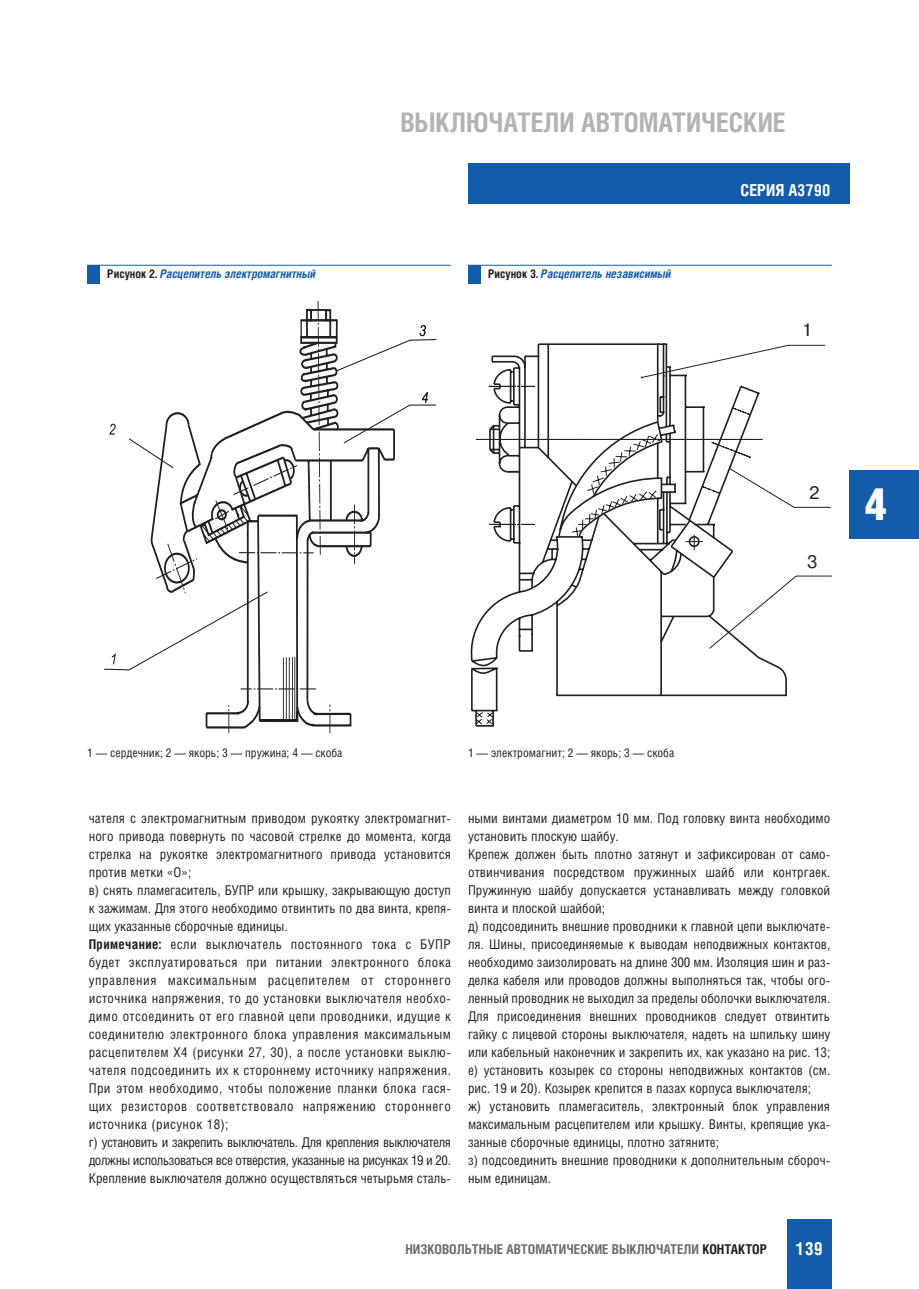
<style>
.page{position:relative;width:919px;height:1289px;background:#fff}
.page>*{position:absolute;margin:0;border:0;box-sizing:border-box;transform-origin:0 0}
.t1{font:900 45px "Helios Cond";color:#fff}
.t2{font:700 27px "Helios Cond";color:#b2b3b7}
.t3{font:700 18px "Helios Cond";color:#fff}
.t4{font:18px "Pragmatica C";color:#231f20}
.t5{font:700 16.5px "Helios Cond";color:#fff}
.t6{font:13.5px/18px "Helios Cond";letter-spacing:.03em;color:#231f20}
.t7{font:13.5px/18px "Helios Cond";color:#231f20}
.t8{font:700 13.5px "Helios Cond";color:#6c6d70}
.t9{font:12px "Helios Cond";color:#231f20}
.t10{font:italic 700 12px "Helios Cond";color:#135cab}
.s1{font-style:normal;color:#231f20}
.s2{font-weight:700}
.s3{color:#231f20}
</style>
<div class="page">
<div style="left:468px;top:164px;width:381px;height:40px;background:#135cab"></div>
<div style="left:787px;top:1219px;width:44px;height:69px;background:#135cab"></div>
<div style="left:849px;top:470px;width:69px;height:68px;background:#135cab"></div>
<div style="left:87px;top:265px;width:13px;height:18px;background:#135cab"></div>
<hr style="left:87px;top:265px;width:364px;height:1px;background:#135cab">
<svg style="left:112px;top:653px;width:4px;height:11px"></svg>
<svg style="left:109px;top:423px;width:7px;height:11px"></svg>
<svg style="left:419px;top:325px;width:7px;height:11px"></svg>
<svg style="left:422px;top:392px;width:6px;height:11px"></svg>
<svg style="left:149px;top:301px;width:247px;height:432px"></svg>
<div style="left:468px;top:265px;width:12px;height:18px;background:#135cab"></div>
<hr style="left:468px;top:265px;width:363px;height:1px;background:#135cab">
<svg style="left:472px;top:343px;width:315px;height:354px"></svg>
<hr style="left:471px;top:668px;width:1px;height:42px;background:#231f20">
<hr style="left:472px;top:709px;width:24px;height:2px;background:#231f20">
<svg style="left:492px;top:365px;width:242px;height:347px"></svg>
<svg style="left:475px;top:709px;width:22px;height:17px"></svg>
<svg style="left:470px;top:375px;width:174px;height:300px"></svg>
<svg style="left:641px;top:344px;width:190px;height:305px"></svg>
<svg style="left:517px;top:627px;width:16px;height:11px"></svg>
<svg style="left:475px;top:385px;width:288px;height:165px"></svg>
<p class="t10" style="left:107px;top:267px;width:210px"><span class="s1">Рисунок 2.</span> Расцепитель электромагнитный</p>
<h2 class="t2" style="left:400px;top:104px;width:387px">ВЫКЛЮЧАТЕЛИ АВТОМАТИЧЕСКИЕ</h2>
<p class="t10" style="left:488px;top:267px;width:184px"><span class="s1">Рисунок 3.</span> Расцепитель независимый</p>
<p class="t5" style="left:740px;top:179px;width:91px">СЕРИЯ А3790</p>
<h3 class="t4" style="left:801px;top:320px;width:12px">1</h3>
<h3 class="t4" style="left:809px;top:482px;width:12px">2</h3>
<h3 class="t4" style="left:807px;top:552px;width:12px">3</h3>
<h1 class="t1" style="left:864px;top:477px;width:24px">4</h1>
<p class="t9" style="left:87px;top:745px;width:257px">1 — сердечник; 2 — якорь; 3 — пружина; 4 — скоба</p>
<p class="t9" style="left:468px;top:745px;width:208px">1 — электромагнит; 2 — якорь; 3 — скоба</p>
<p class="t6" style="left:89px;top:809px;width:364px">чателя с электромагнитным приводом рукоятку электромагнит&shy;ного привода повернуть по часовой стрелке до момента, когда стрелка на рукоятке электромагнитного привода установится против метки «О»;<br>в) снять пламегаситель, БУПР или крышку, закрывающую доступ к зажимам. Для этого необходимо отвинтить по два винта, крепя&shy;щих указанные сборочные единицы.<br><span class="s2">Примечание:</span> если выключатель постоянного тока с БУПР будет эксплуатироваться при питании электронного блока управления максимальным расцепителем от стороннего источника напряжения, то до установки выключателя необхо&shy;димо отсоединить от его главной цепи проводники, идущие к соединителю электронного блока управления максимальным расцепителем Х4 (рисунки 27, 30), а после установки выклю&shy;чателя подсоединить их к стороннему источнику напряжения.<br>При этом необходимо, чтобы положение планки блока гася&shy;щих резисторов соответствовало напряжению стороннего источника (рисунок 18);<br>г) установить и закрепить выключатель. Для крепления выключателя должны использоваться все отверстия, указанные на рисунках 19 и 20.<br>Крепление выключателя должно осуществляться четырьмя сталь-</p>
<p class="t7" style="left:468px;top:809px;width:364px">ными винтами диаметром 10 мм. Под головку винта необходимо установить плоскую шайбу.<br>Крепеж должен быть плотно затянут и зафиксирован от само&shy;отвинчивания посредством пружинных шайб или контргаек.<br>Пружинную шайбу допускается устанавливать между головкой винта и плоской шайбой;<br>д) подсоединить внешние проводники к главной цепи выключате&shy;ля. Шины, присоединяемые к выводам неподвижных контактов, необходимо заизолировать на длине 300 мм. Изоляция шин и раз&shy;делка кабеля или проводов должны выполняться так, чтобы ого&shy;ленный проводник не выходил за пределы оболочки выключателя.<br>Для присоединения внешних проводников следует отвинтить гайку с лицевой стороны выключателя, надеть на шпильку шину или кабельный наконечник и закрепить их, как указано на рис. 13; е) установить козырек со стороны неподвижных контактов (см. рис. 19 и 20). Козырек крепится в пазах корпуса выключателя;<br>ж) установить пламегаситель, электронный блок управления максимальным расцепителем или крышку. Винты, крепящие ука&shy;занные сборочные единицы, плотно затяните;<br>з) подсоединить внешние проводники к дополнительным сбороч&shy;ным единицам.</p>
<p class="t8" style="left:405px;top:1240px;width:363px">НИЗКОВОЛЬТНЫЕ АВТОМАТИЧЕСКИЕ ВЫКЛЮЧАТЕЛИ <span class="s3">КОНТАКТОР</span></p>
<h3 class="t3" style="left:795px;top:1236px;width:28px">139</h3>
</div>
